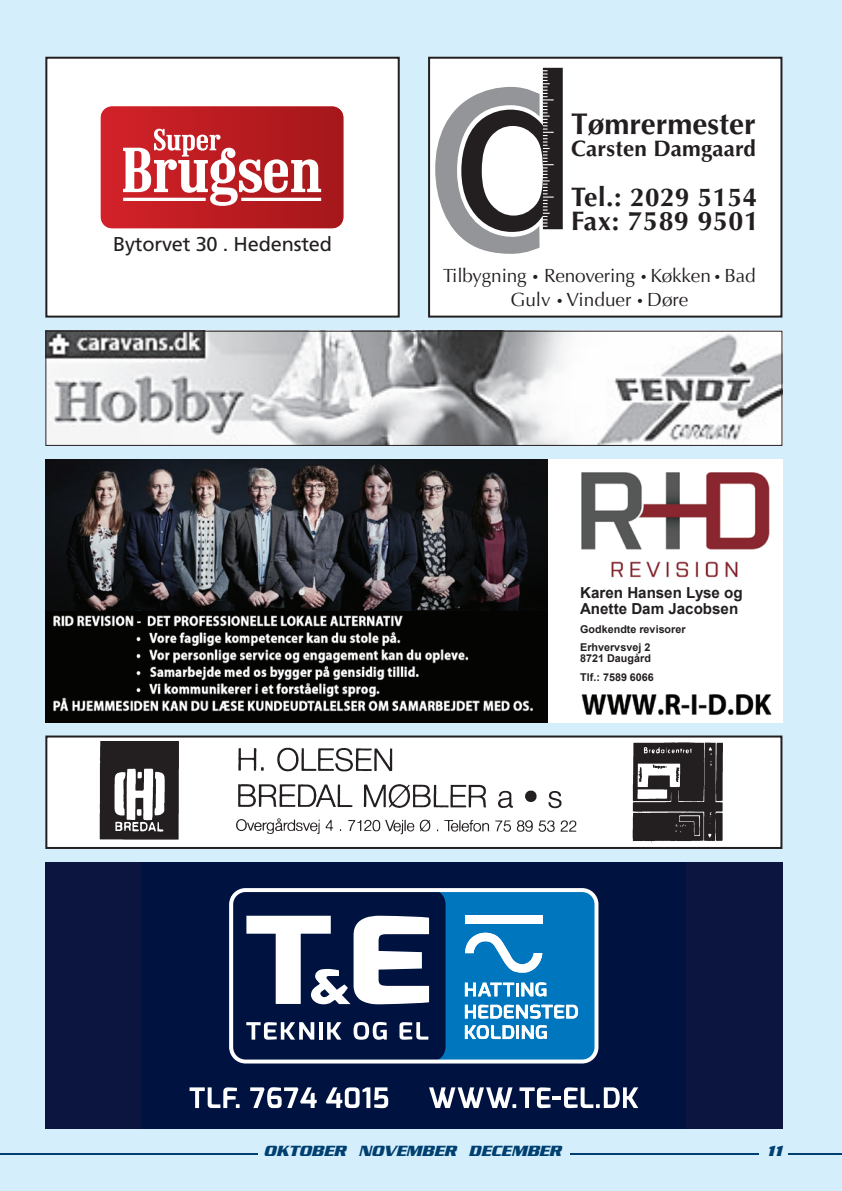
<style>
.page{position:relative;width:842px;height:1191px;background:#d4effb}
.page>*{position:absolute;margin:0;border:0;box-sizing:border-box;transform-origin:0 0}
.t1{font:700 30px "Optima";color:#231f20}
.t2{font:700 26.8px "Optima";letter-spacing:.02em;color:#231f20}
.t3{font:700 26px "Optima";letter-spacing:.02em;color:#231f20}
.t4{font:700 22.4px "Optima";letter-spacing:.005em;color:#231f20}
.t5{font:20px "Frutiger LT Std";letter-spacing:-.01em;color:#231f20}
.t6{font:19px/24px "Optima";letter-spacing:-.01em;color:#231f20;text-align:center}
.t7{font:italic 700 16px "Serpentine Std";color:#004071}
.t8{font:700 15.2px/15.2px "Arial";color:#231f20}
.t9{font:700 10.8px/18.2px "Arial";color:#231f20}
.s1{font-size:26.8px}
.s2{font-size:12px}
</style>
<div class="page">
<hr style="left:0;top:1153px;width:842px;height:1px;background:#004071">
<div style="left:760px;top:1145px;width:28px;height:46px;background:#d4effb"></div>
<div style="left:258px;top:1145px;width:312px;height:46px;background:#d4effb"></div>
<div style="left:46px;top:58px;width:353px;height:258px;background:#fff"></div>
<div style="left:45px;top:57px;width:355px;height:260px;border:2px solid #231f20"></div>
<img style="left:101px;top:106px;width:242px;height:122px">
<svg style="left:123px;top:129px;width:198px;height:77px"></svg>
<div style="left:429px;top:58px;width:352px;height:258px;background:#fff"></div>
<svg style="left:435px;top:68px;width:128px;height:186px"></svg>
<div style="left:428px;top:57px;width:354px;height:260px;border:2px solid #231f20"></div>
<div style="left:45px;top:862px;width:737px;height:266px;background:#0c153f"></div>
<div style="left:142px;top:862px;width:544px;height:266px;background:#001340"></div>
<svg style="left:229px;top:888px;width:369px;height:175px"></svg>
<svg style="left:190px;top:1087px;width:50px;height:21px"></svg>
<svg style="left:250px;top:1087px;width:67px;height:21px"></svg>
<svg style="left:326px;top:1087px;width:62px;height:21px"></svg>
<svg style="left:429px;top:1087px;width:209px;height:21px"></svg>
<img style="left:47px;top:333px;width:733px;height:111px">
<div style="left:45px;top:331px;width:737px;height:115px;border:1px solid #231f20"></div>
<div style="left:46px;top:736px;width:735px;height:112px;background:#fff"></div>
<div style="left:45px;top:735px;width:737px;height:114px;border:2px solid #231f20"></div>
<img style="left:99px;top:741px;width:624px;height:103px">
<img style="left:548px;top:460px;width:234px;height:262px">
<div style="left:577px;top:583px;width:196px;height:106px;background:#fff"></div>
<img style="left:45px;top:459px;width:503px;height:263px">
<h3 class="t5" style="left:113px;top:232px;width:220px">Bytorvet 30 . Hedensted</h3>
<h1 class="t1" style="left:571px;top:106px;width:186px">Tømrermester</h1>
<h3 class="t4" style="left:571px;top:135px;width:186px">Carsten Damgaard</h3>
<h3 class="t3" style="left:571px;top:182px;width:187px"><span class="s1">Tel.:</span> 2029 5154</h3>
<h2 class="t2" style="left:571px;top:205px;width:189px">Fax: 7589 9501</h2>
<h3 class="t6" style="left:443px;top:264px;width:314px">Tilbygning <span class="s2">•</span> Renovering <span class="s2">•</span> Køkken <span class="s2">•</span> Bad<br>Gulv <span class="s2">•</span> Vinduer <span class="s2">•</span> Døre</h3>
<h3 class="t8" style="left:580px;top:586px;width:164px">Karen Hansen Lyse og<br>Anette Dam Jacobsen</h3>
<p class="t9" style="left:580px;top:620px;width:107px">Godkendte revisorer<br>Erhvervsvej 2</p>
<p class="t9" style="left:580px;top:650px;width:75px">8721 Daugård<br>Tlf.: 7589 6066</p>
<h3 class="t7" style="left:264px;top:1141px;width:299px">OKTOBER NOVEMBER DECEMBER</h3>
<h3 class="t7" style="left:767px;top:1141px;width:17px">11</h3>
</div>
